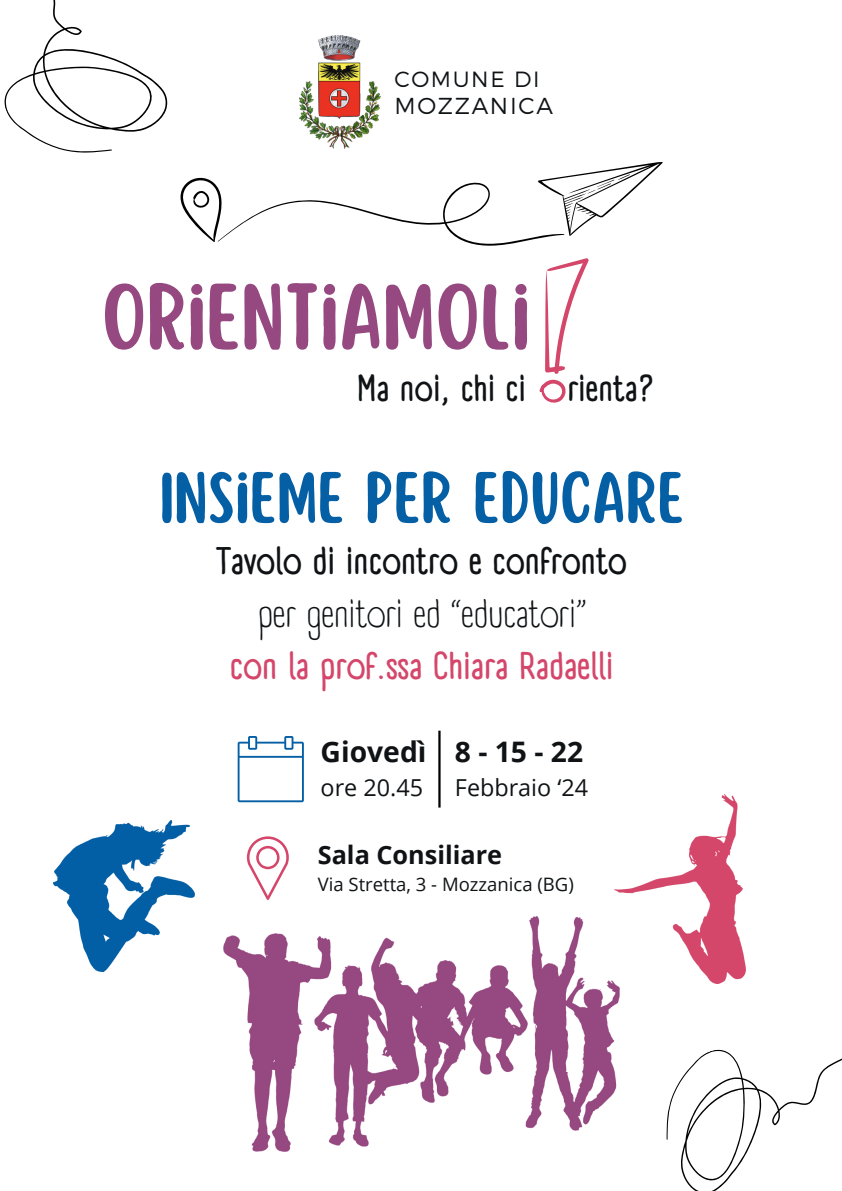
<style>
.page{position:relative;width:842px;height:1191px;background:#fff}
.page>*{position:absolute;margin:0;border:0;box-sizing:border-box;transform-origin:0 0}
.t1{font:82.6px "Scripter";color:#964880}
.t2{font:63.9px "Scripter";color:#045fa5}
.t3{font:700 37.7px/52.5px "A Day Without Sun Text";color:#d4476b;text-align:center}
.t4{font:700 36.7px "A Day Without Sun Text";color:#101315}
.t5{font:700 28.3px "Open Sans";color:#101315}
.t6{font:700 25.3px "Open Sans";color:#101315}
.t7{font:23.4px "Open Sans";color:#101315}
.t8{font:300 23.1px "Montserrat";letter-spacing:.075em;color:#101315}
.t9{font:300 22px "Montserrat";letter-spacing:.075em;color:#101315}
.t10{font:18.5px "Open Sans";color:#101315}
.s1{color:#101315}
.s2{font-weight:400;color:#101315}
</style>
<div class="page">
<img style="left:223px;top:916px;width:396px;height:235px">
<img style="left:614px;top:794px;width:132px;height:189px">
<img style="left:54px;top:820px;width:140px;height:150px">
<svg style="left:247px;top:836px;width:42px;height:64px"></svg>
<svg style="left:4px;top:0;width:659px;height:246px"></svg>
<svg style="left:539px;top:258px;width:50px;height:145px"></svg>
<svg style="left:666px;top:1049px;width:176px;height:141px"></svg>
<svg style="left:238px;top:736px;width:66px;height:66px"></svg>
<hr style="left:438px;top:730px;width:3px;height:77px;background:#000">
<p class="t9" style="left:394px;top:65px;width:146px">COMUNE DI</p>
<p class="t8" style="left:394px;top:90px;width:160px">MOZZANICA</p>
<h4 class="t1" style="left:102px;top:275px;width:430px">ORIENTIAMOLI</h4>
<p class="t4" style="left:357px;top:366px;width:299px">Ma noi, chi ci rienta?</p>
<p class="t2" style="left:160px;top:465px;width:526px">INSIEME PER EDUCARE</p>
<h1 class="t3" style="left:217px;top:535px;width:412px"><span class="s1">Tavolo di incontro e confronto </span><span class="s2">per genitori ed “educatori”<br></span>con la prof.ssa Chiara Radaelli</h1>
<p class="t5" style="left:321px;top:731px;width:107px">Giovedì</p>
<p class="t7" style="left:321px;top:771px;width:104px">ore 20.45</p>
<p class="t5" style="left:455px;top:731px;width:130px">8-15-22</p>
<p class="t7" style="left:455px;top:771px;width:135px">Febbraio ‘24</p>
<h3 class="t6" style="left:318px;top:836px;width:186px">Sala Consiliare</h3>
<h2 class="t10" style="left:318px;top:871px;width:258px">Via Stretta, 3 - Mozzanica (BG)</h2>
</div>
